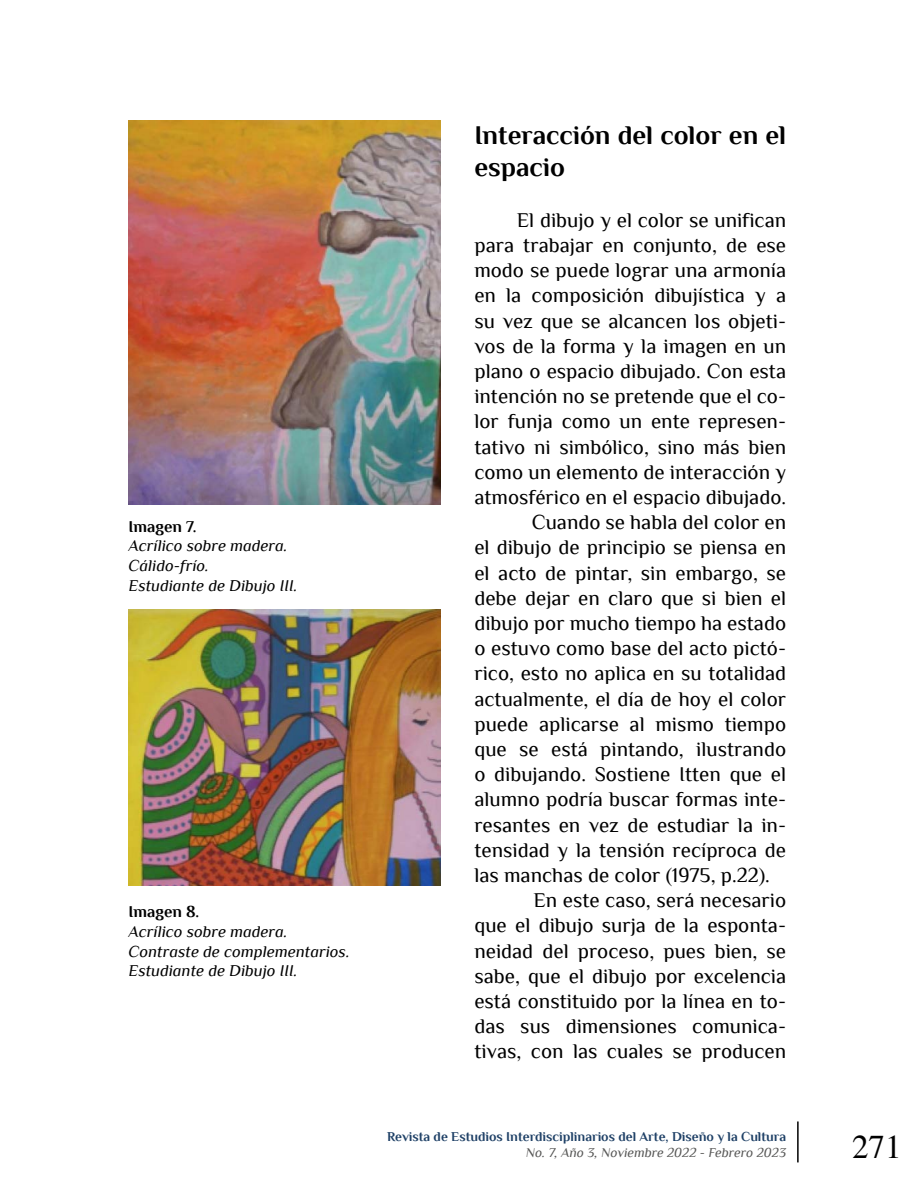
<style>
.page{position:relative;width:918px;height:1188px;background:#fff}
.page>*{position:absolute;margin:0;border:0;box-sizing:border-box;transform-origin:0 0}
.t1{font:33px "Times";color:#000}
.t2{font:700 27px/32.4px "Philosopher";color:#000}
.t3{font:21px "Philosopher";color:#000}
.t4{font:italic 16.5px/19.8px "Philosopher";color:#000}
.t5{font:700 16.5px "Philosopher";color:#000}
.t6{font:700 13.5px "Philosopher";color:#1e4066}
.t7{font:italic 13.5px "Philosopher";color:#575756}
</style>
<div class="page">
<hr style="left:797px;top:1121px;width:2px;height:41px;background:#000">
<img style="left:129px;top:121px;width:311px;height:383px">
<img style="left:129px;top:610px;width:311px;height:276px">
<p class="t5" style="left:129px;top:517px;width:70px">Imagen 7.</p>
<p class="t4" style="left:129px;top:536px;width:170px">Acrílico sobre madera.<br>Cálido-frío.<br>Estudiante de Dibujo III.</p>
<p class="t5" style="left:129px;top:903px;width:72px">Imagen 8.</p>
<p class="t4" style="left:129px;top:922px;width:223px">Acrílico sobre madera.<br>Contraste de complementarios.<br>Estudiante de Dibujo III.</p>
<p class="t2" style="left:474px;top:119px;width:313px">Interacción del color en el espacio</p>
<p class="t3" style="left:517px;top:209px;width:271px">El dibujo y el color se unifican</p>
<p class="t3" style="left:474px;top:234px;width:313px">para trabajar en conjunto, de ese</p>
<p class="t3" style="left:474px;top:259px;width:313px">modo se puede lograr una armonía</p>
<p class="t3" style="left:474px;top:284px;width:313px">en la composición dibujística y a</p>
<p class="t3" style="left:474px;top:310px;width:313px">su vez que se alcancen los objeti-</p>
<p class="t3" style="left:474px;top:335px;width:313px">vos de la forma y la imagen en un</p>
<p class="t3" style="left:474px;top:360px;width:313px">plano o espacio dibujado. Con esta</p>
<p class="t3" style="left:474px;top:385px;width:313px">intención no se pretende que el co-</p>
<p class="t3" style="left:474px;top:410px;width:313px">lor funja como un ente represen-</p>
<p class="t3" style="left:474px;top:436px;width:313px">tativo ni simbólico, sino más bien</p>
<p class="t3" style="left:474px;top:461px;width:313px">como un elemento de interacción y</p>
<p class="t3" style="left:474px;top:486px;width:313px">atmosférico en el espacio dibujado.</p>
<p class="t3" style="left:532px;top:511px;width:256px">Cuando se habla del color en</p>
<p class="t3" style="left:474px;top:536px;width:313px">el dibujo de principio se piensa en</p>
<p class="t3" style="left:474px;top:562px;width:313px">el acto de pintar, sin embargo, se</p>
<p class="t3" style="left:474px;top:587px;width:313px">debe dejar en claro que si bien el</p>
<p class="t3" style="left:474px;top:612px;width:313px">dibujo por mucho tiempo ha estado</p>
<p class="t3" style="left:474px;top:637px;width:313px">o estuvo como base del acto pictó-</p>
<p class="t3" style="left:474px;top:662px;width:313px">rico, esto no aplica en su totalidad</p>
<p class="t3" style="left:474px;top:688px;width:313px">actualmente, el día de hoy el color</p>
<p class="t3" style="left:474px;top:713px;width:313px">puede aplicarse al mismo tiempo</p>
<p class="t3" style="left:474px;top:738px;width:313px">que se está pintando, ilustrando</p>
<p class="t3" style="left:474px;top:763px;width:313px">o dibujando. Sostiene Itten que el</p>
<p class="t3" style="left:474px;top:788px;width:313px">alumno podría buscar formas inte-</p>
<p class="t3" style="left:474px;top:814px;width:313px">resantes en vez de estudiar la in-</p>
<p class="t3" style="left:474px;top:839px;width:313px">tensidad y la tensión recíproca de</p>
<p class="t3" style="left:474px;top:864px;width:297px">las manchas de color (1975, p.22).</p>
<p class="t3" style="left:533px;top:889px;width:254px">En este caso, será necesario</p>
<p class="t3" style="left:474px;top:914px;width:313px">que el dibujo surja de la esponta-</p>
<p class="t3" style="left:474px;top:940px;width:313px">neidad del proceso, pues bien, se</p>
<p class="t3" style="left:474px;top:965px;width:313px">sabe, que el dibujo por excelencia</p>
<p class="t3" style="left:474px;top:990px;width:313px">está constituido por la línea en to-</p>
<p class="t3" style="left:474px;top:1015px;width:313px">das sus dimensiones comunica-</p>
<p class="t3" style="left:474px;top:1040px;width:313px">tivas, con las cuales se producen</p>
<p class="t6" style="left:387px;top:1129px;width:401px">Revista de Estudios Interdisciplinarios del Arte, Diseño y la Cultura</p>
<p class="t7" style="left:526px;top:1145px;width:262px">No. 7, Año 3, Noviembre 2022 - Febrero 2023</p>
<h1 class="t1" style="left:852px;top:1116px;width:51px">271</h1>
</div>
